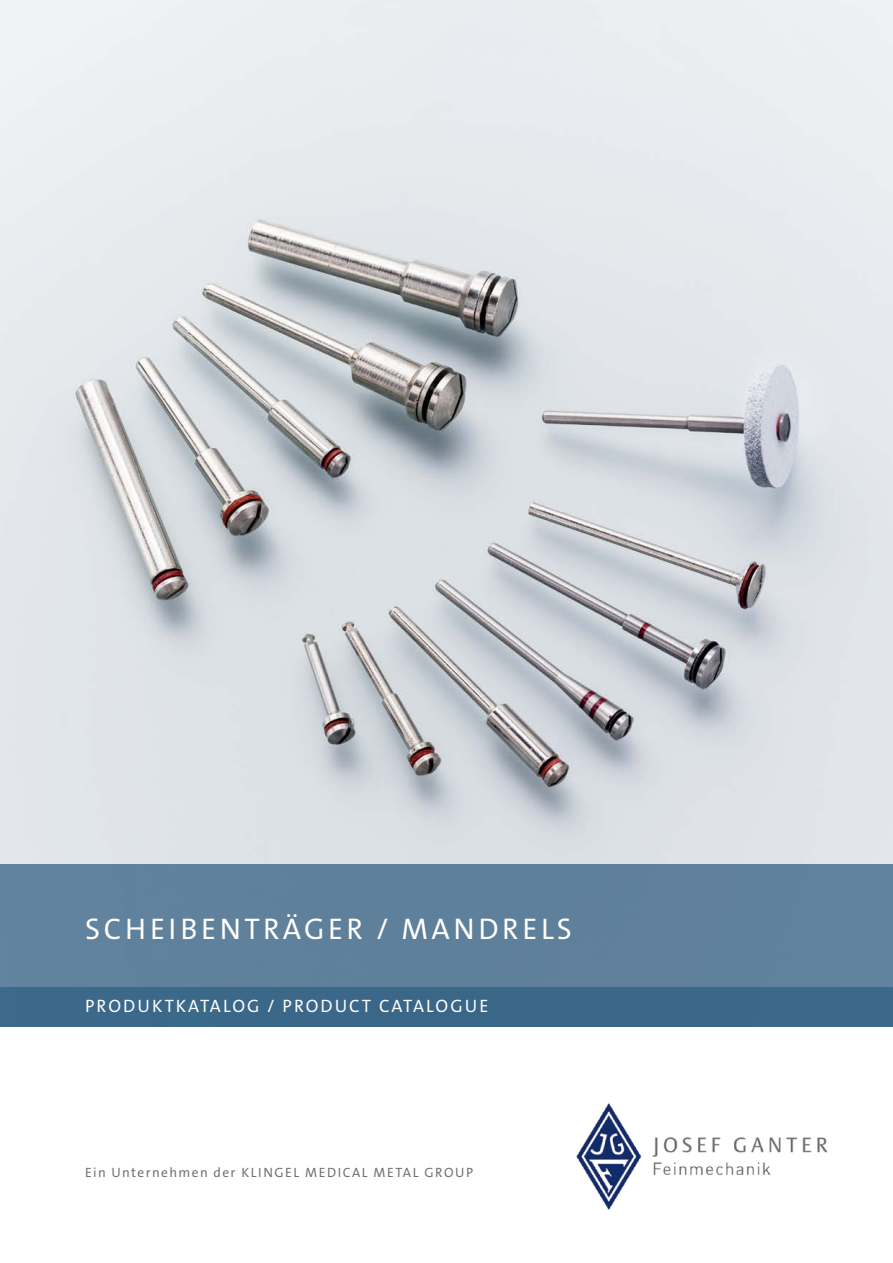
<style>
.page{position:relative;width:893px;height:1263px;background:#fff}
.page>*{position:absolute;margin:0;border:0;box-sizing:border-box;transform-origin:0 0}
.t1{font:30px "The Sans Office LF";letter-spacing:.115em;color:#fff}
.t2{font:18px "The Sans Office LF";letter-spacing:.115em;color:#fff}
.t3{font:13.5px "The Sans Office LF";letter-spacing:.11em;color:#706f6f}
</style>
<div class="page">
<img style="left:0;top:0;width:893px;height:865px">
<div style="left:0;top:865px;width:893px;height:162px;background:#60819b"></div>
<div style="left:0;top:988px;width:893px;height:39px;background:#3b6888"></div>
<img style="left:576px;top:1103px;width:252px;height:107px">
<h1 class="t1" style="left:85px;top:909px;width:488px">SCHEIBENTRÄGER / MANDRELS</h1>
<h2 class="t2" style="left:85px;top:994px;width:405px">PRODUKTKATALOG / PRODUCT CATALOGUE</h2>
<p class="t3" style="left:85px;top:1164px;width:390px">Ein Unternehmen der KLINGEL MEDICAL METAL GROUP</p>
</div>
